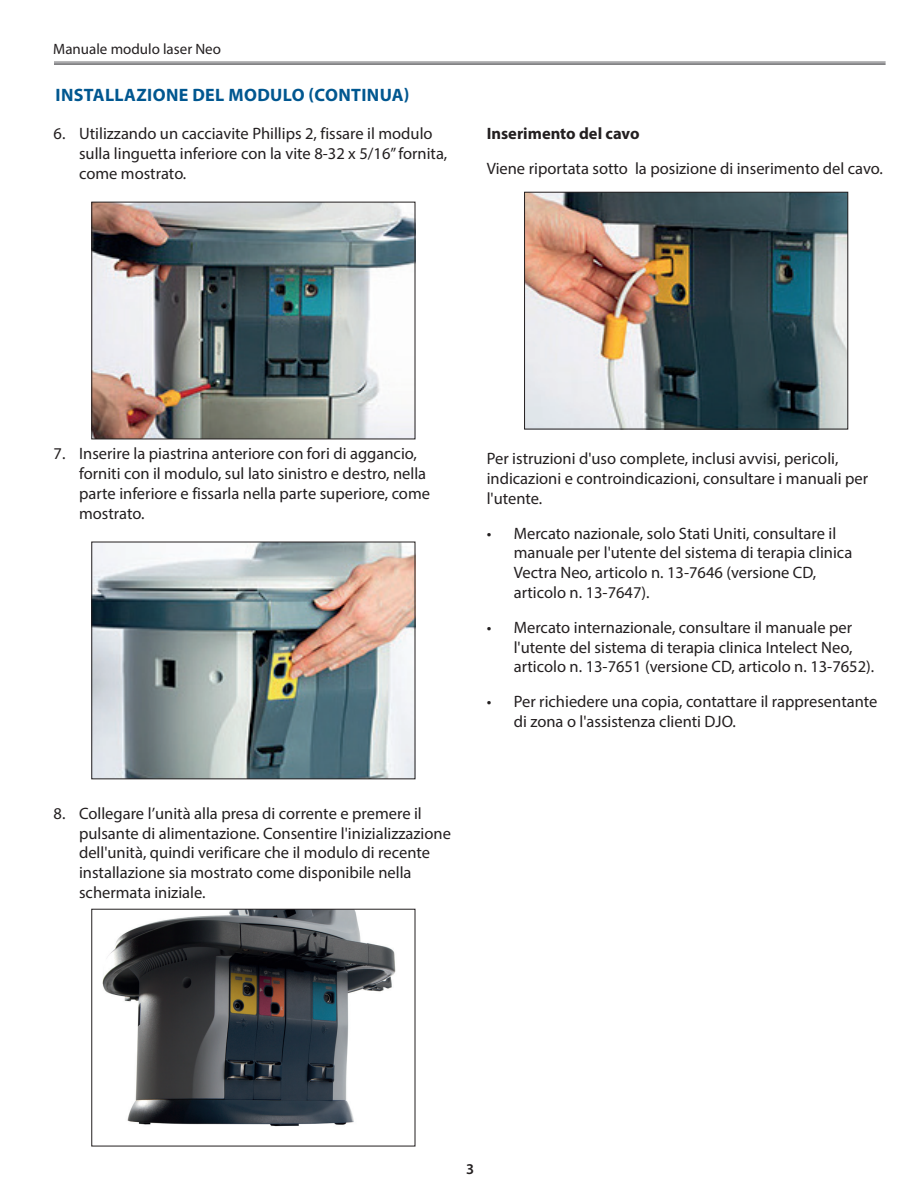
<style>
.page{position:relative;width:918px;height:1188px;background:#fff}
.page>*{position:absolute;margin:0;border:0;box-sizing:border-box;transform-origin:0 0}
._00_Header{font:700 18px "Myriad Pro";letter-spacing:.02em;color:#005790}
._03_Numbers{font:16.5px/19.8px "Myriad Pro";color:#231f20}
._02_Text{font:16.5px/19.8px "Myriad Pro";color:#231f20}
._01_Sub_Head{font:700 16.5px "Myriad Pro";color:#231f20}
.t1{font:15px "Myriad Pro";color:#231f20}
.t2{font:600 15px "Myriad Pro";color:#231f20}
</style>
<div class="page">
<hr style="left:54px;top:62px;width:832px;height:1px;background:#636366">
<hr style="left:54px;top:63px;width:832px;height:2px;background:#636366">
<img style="left:526px;top:194px;width:320px;height:233px">
<div style="left:524px;top:192px;width:324px;height:237px;border:1px solid #231f20"></div>
<img style="left:93px;top:204px;width:320px;height:233px">
<div style="left:91px;top:202px;width:324px;height:237px;border:1px solid #231f20"></div>
<img style="left:93px;top:544px;width:320px;height:233px">
<div style="left:91px;top:542px;width:324px;height:237px;border:1px solid #231f20"></div>
<img style="left:102px;top:911px;width:294px;height:216px">
<div style="left:91px;top:909px;width:324px;height:237px;border:1px solid #231f20"></div>
<p class="t1" style="left:53px;top:40px;width:169px">Manuale modulo laser Neo</p>
<p class="_00_Header" style="left:56px;top:83px;width:356px">INSTALLAZIONE DEL MODULO (CONTINUA)</p>
<p class="_03_Numbers" style="left:79px;top:123px;width:370px;text-indent:-26px">6. Utilizzando un cacciavite Phillips 2, fissare il modulo sulla linguetta inferiore con la vite 8-32 x 5/16”fornita, come mostrato.</p>
<p class="_01_Sub_Head" style="left:487px;top:122px;width:154px">Inserimento del cavo</p>
<p class="_02_Text" style="left:487px;top:158px;width:398px">Viene riportata sotto la posizione di inserimento del cavo.</p>
<p class="_03_Numbers" style="left:79px;top:443px;width:352px;text-indent:-26px">7. Inserire la piastrina anteriore con fori di aggancio, forniti con il modulo, sul lato sinistro e destro, nella parte inferiore e fissarla nella parte superiore, come mostrato.</p>
<p class="_03_Numbers" style="left:79px;top:803px;width:373px;text-indent:-26px">8. Collegare l’unità alla presa di corrente e premere il pulsante di alimentazione. Consentire l'inizializzazione dell'unità, quindi verificare che il modulo di recente installazione sia mostrato come disponibile nella schermata iniziale.</p>
<p class="_02_Text" style="left:487px;top:449px;width:383px">Per istruzioni d'uso complete, inclusi avvisi, pericoli, indicazioni e controindicazioni, consultare i manuali per l'utente.</p>
<p class="_03_Numbers" style="left:514px;top:523px;width:340px;text-indent:-27px">• Mercato nazionale, solo Stati Uniti, consultare il manuale per l'utente del sistema di terapia clinica Vectra Neo, articolo n. 13-7646 (versione CD, articolo n. 13-7647).</p>
<p class="_03_Numbers" style="left:514px;top:617px;width:362px;text-indent:-27px">• Mercato internazionale, consultare il manuale per l'utente del sistema di terapia clinica Intelect Neo, articolo n. 13-7651 (versione CD, articolo n. 13-7652).</p>
<p class="_03_Numbers" style="left:514px;top:692px;width:365px;text-indent:-27px">• Per richiedere una copia, contattare il rappresentante di zona o l'assistenza clienti DJO.</p>
<p class="t2" style="left:466px;top:1159px;width:10px">3</p>
</div>
